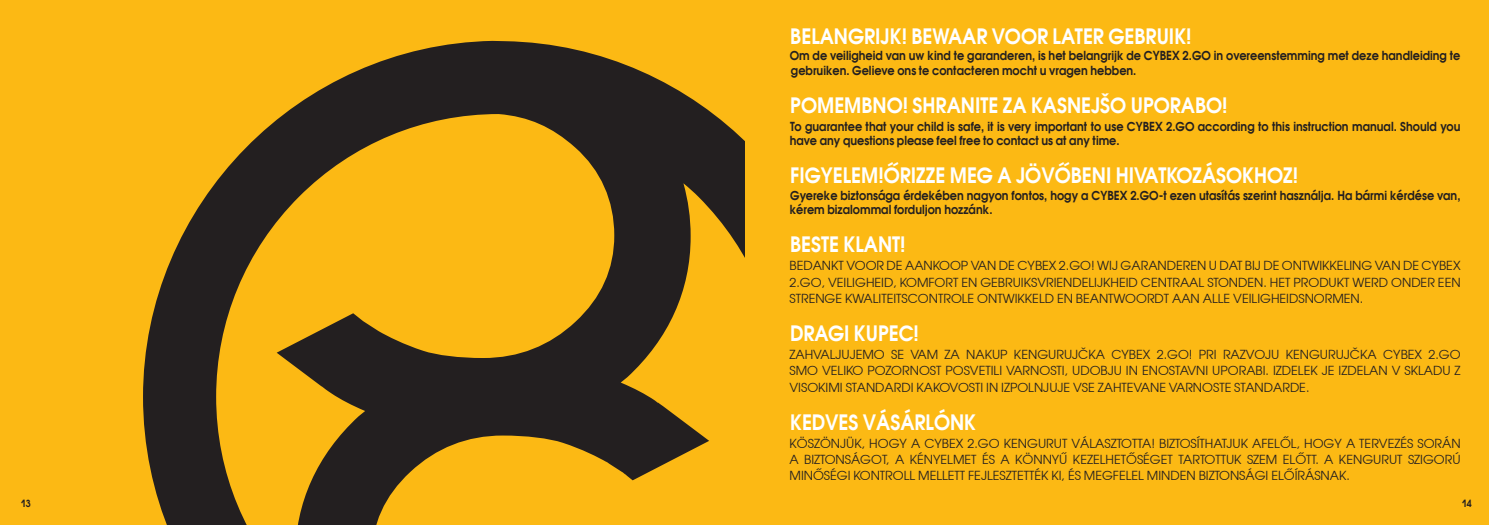
<style>
.page{position:relative;width:1489px;height:525px;background:#fff}
.page>*{position:absolute;margin:0;border:0;box-sizing:border-box;transform-origin:0 0}
.t1{font:700 21.25px "Avant Garde Gothic TT";color:#fff;scale:.9 1}
.t2{font:12.5px/16.2px "Avant Garde Gothic TT";color:#231f20;text-align:justify}
.t3{font:700 12.5px/14.4px "Avant Garde Gothic TT";color:#231f20;scale:.9 1}
.t4{font:700 10px "Avant Garde Gothic TT";color:#231f20;scale:.9 1}
</style>
<div class="page">
<div style="left:0;top:0;width:1488px;height:524px;background:#fcb914"></div>
<svg style="left:143px;top:41px;width:602px;height:483px"></svg>
<h1 class="t1" style="left:790px;top:23px;width:447px">BELANGRIJK! BEWAAR VOOR LATER GEBRUIK!</h1>
<p class="t3" style="left:789px;top:49px;width:746px">Om de veiligheid van uw kind te garanderen, is het belangrijk de CYBEX 2.GO in overeenstemming met deze handleiding te gebruiken. Gelieve ons te contacteren mocht u vragen hebben.</p>
<h1 class="t1" style="left:790px;top:92px;width:487px">POMEMBNO! SHRANITE ZA KASNEJŠO UPORABO!</h1>
<p class="t3" style="left:789px;top:119px;width:746px">To guarantee that your child is safe, it is very important to use CYBEX 2.GO according to this instruction manual. Should you have any questions please feel free to contact us at any time.</p>
<h1 class="t1" style="left:790px;top:162px;width:565px">FIGYELEM!ŐRIZZE MEG A JÖVŐBENI HIVATKOZÁSOKHOZ!</h1>
<p class="t3" style="left:789px;top:188px;width:746px">Gyereke biztonsága érdekében nagyon fontos, hogy a CYBEX 2.GO-t ezen utasítás szerint használja. Ha bármi kérdése van, kérem bizalommal forduljon hozzánk.</p>
<h1 class="t1" style="left:790px;top:231px;width:130px">BESTE KLANT!</h1>
<p class="t2" style="left:789px;top:257px;width:672px">BEDANKT VOOR DE AANKOOP VAN DE CYBEX 2.GO! WIJ GARANDEREN U DAT BIJ DE ONTWIKKELING VAN DE CYBEX 2.GO, VEILIGHEID, KOMFORT EN GEBRUIKSVRIENDELIJKHEID CENTRAAL STONDEN. HET PRODUKT WERD ONDER EEN STRENGE KWALITEITSCONTROLE ONTWIKKELD EN BEANTWOORDT AAN ALLE VEILIGHEIDSNORMEN.</p>
<h1 class="t1" style="left:790px;top:320px;width:145px">DRAGI KUPEC!</h1>
<p class="t2" style="left:789px;top:346px;width:672px">ZAHVALJUJEMO SE VAM ZA NAKUP KENGURUJČKA CYBEX 2.GO! PRI RAZVOJU KENGURUJČKA CYBEX 2.GO SMO VELIKO POZORNOST POSVETILI VARNOSTI, UDOBJU IN ENOSTAVNI UPORABI. IZDELEK JE IZDELAN V SKLADU Z VISOKIMI STANDARDI KAKOVOSTI IN IZPOLNJUJE VSE ZAHTEVANE VARNOSTE STANDARDE.</p>
<h1 class="t1" style="left:790px;top:408px;width:208px">KEDVES VÁSÁRLÓNK</h1>
<p class="t2" style="left:789px;top:434px;width:672px">KÖSZÖNJÜK, HOGY A CYBEX 2.GO KENGURUT VÁLASZTOTTA! BIZTOSÍTHATJUK AFELŐL, HOGY A TERVEZÉS SORÁN A BIZTONSÁGOT, A KÉNYELMET ÉS A KÖNNYŰ KEZELHETŐSÉGET TARTOTTUK SZEM ELŐTT. A KENGURUT SZIGORÚ MINŐSÉGI KONTROLL MELLETT FEJLESZTETTÉK KI, ÉS MEGFELEL MINDEN BIZTONSÁGI ELŐÍRÁSNAK.</p>
<p class="t4" style="left:21px;top:497px;width:13px">13</p>
<p class="t4" style="left:1461px;top:497px;width:13px">14</p>
</div>
